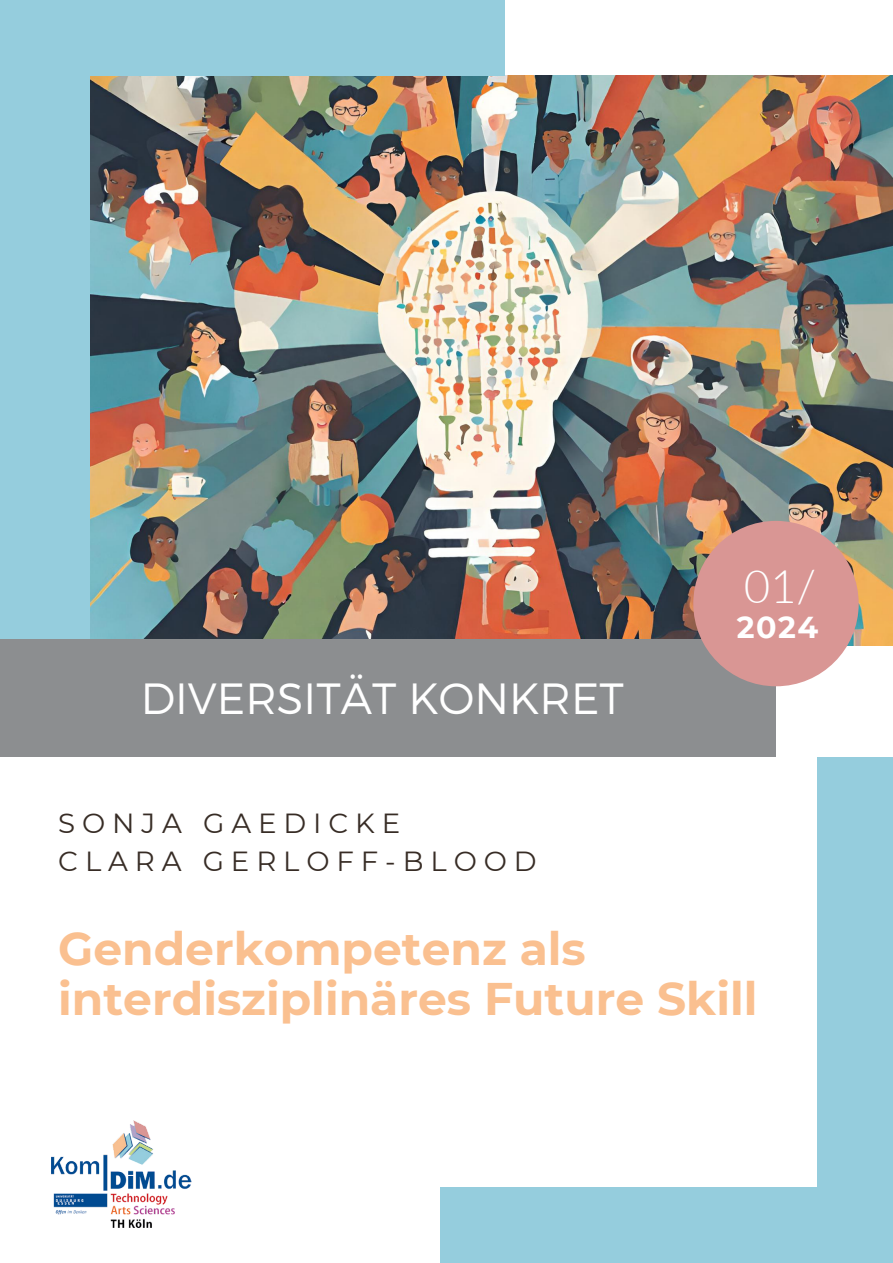
<style>
.page{position:relative;width:893px;height:1263px;background:#fff}
.page>*{position:absolute;margin:0;border:0;box-sizing:border-box;transform-origin:0 0}
.t1{font:700 45.6px/49.5px "Montserrat";color:#fac090}
.t2{font:300 45.3px "Aleo";color:#fff}
.t3{font:300 43.65px "Montserrat";color:#fff}
.t4{font:700 30.15px "Montserrat";color:#fff}
.t5{font:27.6px/38.2px "Montserrat";letter-spacing:.25em;color:#372c25}
</style>
<div class="page">
<img style="left:90px;top:75px;width:803px;height:571px">
<div style="left:52px;top:0;width:452px;height:75px;background:#95cddd"></div>
<img style="left:52px;top:1120px;width:139px;height:107px">
<div style="left:0;top:0;width:90px;height:639px;background:#95cddd"></div>
<div style="left:0;top:639px;width:776px;height:118px;background:#8c8e90"></div>
<div style="left:693px;top:521px;width:166px;height:165px;background:#d99694;border-radius:50%"></div>
<div style="left:440px;top:1188px;width:453px;height:75px;background:#95cddd"></div>
<div style="left:817px;top:757px;width:76px;height:443px;background:#95cddd"></div>
<p class="t3" style="left:141px;top:672px;width:485px">DIVERSITÄT KONKRET</p>
<p class="t5" style="left:58px;top:803px;width:480px">SONJA GAEDICKE<br>CLARA GERLOFF-BLOOD</p>
<p class="t2" style="left:743px;top:563px;width:74px">01/</p>
<p class="t4" style="left:737px;top:605px;width:83px">2024</p>
<p class="t1" style="left:58px;top:922px;width:701px">Genderkompetenz als interdisziplinäres Future Skill</p>
</div>
